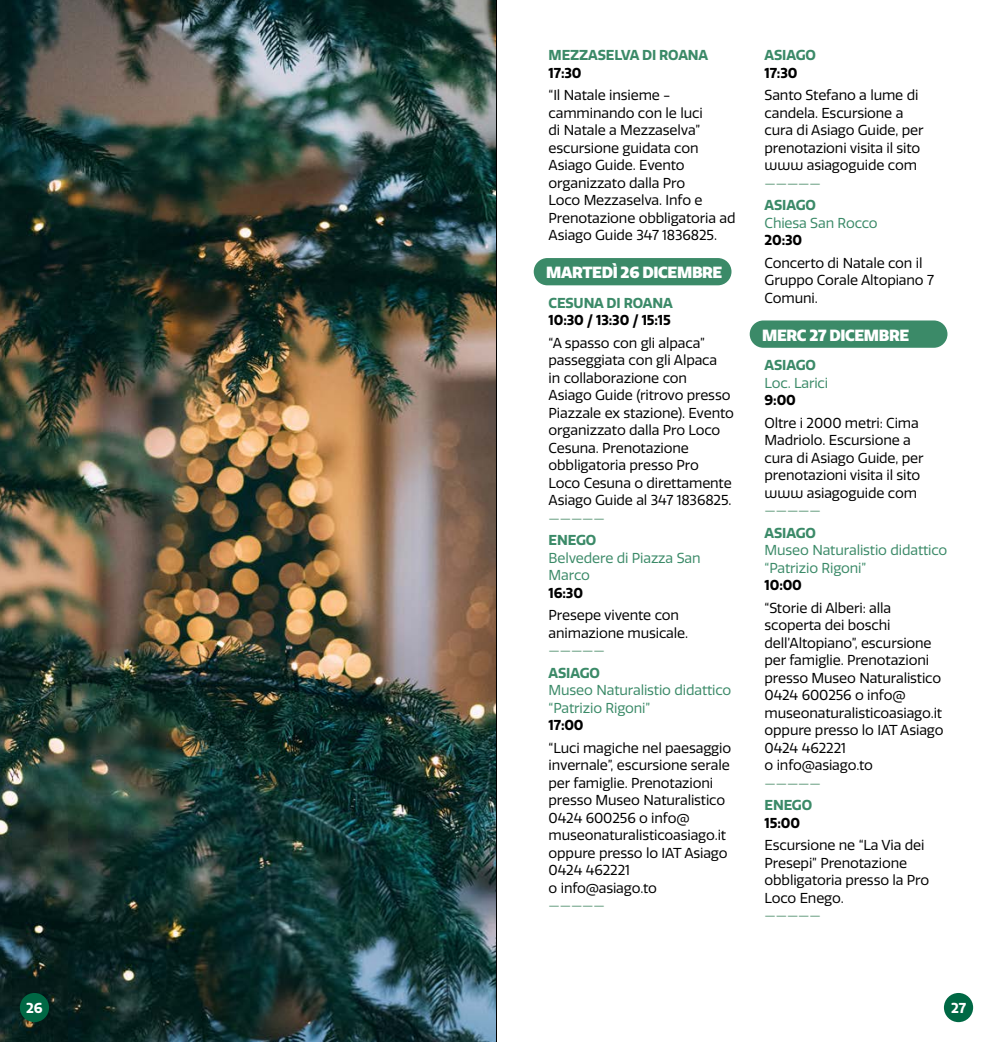
<style>
.page{position:relative;width:993px;height:1042px;background:#fff}
.page>*{position:absolute;margin:0;border:0;box-sizing:border-box;transform-origin:0 0}
.t1{font:900 15.75px "Quatro";letter-spacing:-.02em;color:#fff}
.t2{font:14px/17.5px "Quatro";letter-spacing:-.01em;color:#000}
.t3{font:14px/17.5px "Quatro";letter-spacing:-.01em;color:#3b8a68}
.t4{font:700 14px "Quatro";letter-spacing:-.01em;color:#3b8a68}
.t5{font:700 14px "Quatro";letter-spacing:-.01em;color:#000}
.t6{font:14px "Quatro";color:#7baa91}
.t7{font:700 14px "Quatro";color:#fff}
</style>
<div class="page">
<img style="left:0;top:0;width:496px;height:1042px">
<div style="left:533px;top:258px;width:198px;height:27px;background:#3b8a68;border-radius:14px"></div>
<div style="left:749px;top:320px;width:198px;height:28px;background:#3b8a68;border-radius:14px"></div>
<div style="left:20px;top:993px;width:29px;height:29px;background:#006844;border-radius:50%"></div>
<div style="left:943px;top:993px;width:29px;height:29px;background:#006844;border-radius:50%"></div>
<hr style="left:496px;top:0;width:1px;height:1042px;background:#000">
<p class="t4" style="left:548px;top:47px;width:161px">MEZZASELVA DI ROANA</p>
<p class="t5" style="left:548px;top:65px;width:34px">17:30</p>
<p class="t2" style="left:548px;top:87px;width:188px">“Il Natale insieme - camminando con le luci<br>di Natale a Mezzaselva” escursione guidata con<br>Asiago Guide. Evento organizzato dalla Pro<br>Loco Mezzaselva. Info e<br>Prenotazione obbligatoria ad<br>Asiago Guide 347 1836825.</p>
<p class="t1" style="left:546px;top:263px;width:178px">MARTEDÌ 26 DICEMBRE</p>
<p class="t4" style="left:548px;top:294px;width:125px">CESUNA DI ROANA</p>
<p class="t5" style="left:548px;top:312px;width:124px">10:30 / 13:30 / 15:15</p>
<p class="t2" style="left:548px;top:334px;width:187px">“A spasso con gli alpaca” passeggiata con gli Alpaca<br>in collaborazione con<br>Asiago Guide (ritrovo presso<br>Piazzale ex stazione). Evento organizzato dalla Pro Loco<br>Cesuna. Prenotazione obbligatoria presso Pro<br>Loco Cesuna o direttamente<br>Asiago Guide al 347 1836825.</p>
<p class="t6" style="left:548px;top:510px;width:58px">—————</p>
<p class="t4" style="left:548px;top:532px;width:49px">ENEGO</p>
<p class="t3" style="left:548px;top:549px;width:153px">Belvedere di Piazza San<br>Marco</p>
<p class="t5" style="left:548px;top:584px;width:36px">16:30</p>
<p class="t2" style="left:548px;top:607px;width:141px">Presepe vivente con animazione musicale.</p>
<p class="t6" style="left:548px;top:642px;width:58px">—————</p>
<p class="t4" style="left:548px;top:664px;width:53px">ASIAGO</p>
<p class="t3" style="left:548px;top:682px;width:184px">Museo Naturalistio didattico “Patrizio Rigoni”</p>
<p class="t5" style="left:548px;top:717px;width:36px">17:00</p>
<p class="t2" style="left:548px;top:739px;width:184px">“Luci magiche nel paesaggio invernale”, escursione serale per famiglie. Prenotazioni presso Museo Naturalistico<br>0424 600256 o info@ museonaturalisticoasiago.it oppure presso lo IAT Asiago<br>0424 462221<br>o info@asiago.to</p>
<p class="t6" style="left:548px;top:897px;width:58px">—————</p>
<p class="t4" style="left:764px;top:47px;width:53px">ASIAGO</p>
<p class="t5" style="left:764px;top:65px;width:34px">17:30</p>
<p class="t2" style="left:764px;top:87px;width:160px">Santo Stefano a lume di candela. Escursione a cura di Asiago Guide, per prenotazioni visita il sito www asiagoguide com</p>
<p class="t6" style="left:764px;top:175px;width:58px">—————</p>
<p class="t4" style="left:764px;top:197px;width:53px">ASIAGO</p>
<p class="t3" style="left:764px;top:214px;width:115px">Chiesa San Rocco</p>
<p class="t5" style="left:764px;top:232px;width:39px">20:30</p>
<p class="t2" style="left:764px;top:254px;width:171px">Concerto di Natale con il<br>Gruppo Corale Altopiano 7<br>Comuni.</p>
<p class="t1" style="left:761px;top:326px;width:148px">MERC 27 DICEMBRE</p>
<p class="t4" style="left:764px;top:357px;width:53px">ASIAGO</p>
<p class="t3" style="left:764px;top:374px;width:65px">Loc. Larici</p>
<p class="t5" style="left:764px;top:392px;width:33px">9:00</p>
<p class="t2" style="left:764px;top:414px;width:160px">Oltre i 2000 metri: Cima<br>Madriolo. Escursione a cura di Asiago Guide, per prenotazioni visita il sito www asiagoguide com</p>
<p class="t6" style="left:764px;top:502px;width:58px">—————</p>
<p class="t4" style="left:764px;top:524px;width:53px">ASIAGO</p>
<p class="t3" style="left:764px;top:542px;width:184px">Museo Naturalistio didattico “Patrizio Rigoni”</p>
<p class="t5" style="left:764px;top:577px;width:39px">10:00</p>
<p class="t2" style="left:764px;top:599px;width:180px">“Storie di Alberi: alla scoperta dei boschi dell’Altopiano”, escursione per famiglie. Prenotazioni presso Museo Naturalistico<br>0424 600256 o info@ museonaturalisticoasiago.it oppure presso lo IAT Asiago<br>0424 462221<br>o info@asiago.to</p>
<p class="t6" style="left:764px;top:775px;width:58px">—————</p>
<p class="t4" style="left:764px;top:797px;width:49px">ENEGO</p>
<p class="t5" style="left:764px;top:814px;width:37px">15:00</p>
<p class="t2" style="left:764px;top:836px;width:166px">Escursione ne “La Via dei<br>Presepi” Prenotazione obbligatoria presso la Pro<br>Loco Enego.</p>
<p class="t6" style="left:764px;top:907px;width:58px">—————</p>
<p class="t7" style="left:26px;top:999px;width:18px">26</p>
<p class="t7" style="left:950px;top:999px;width:16px">27</p>
</div>
